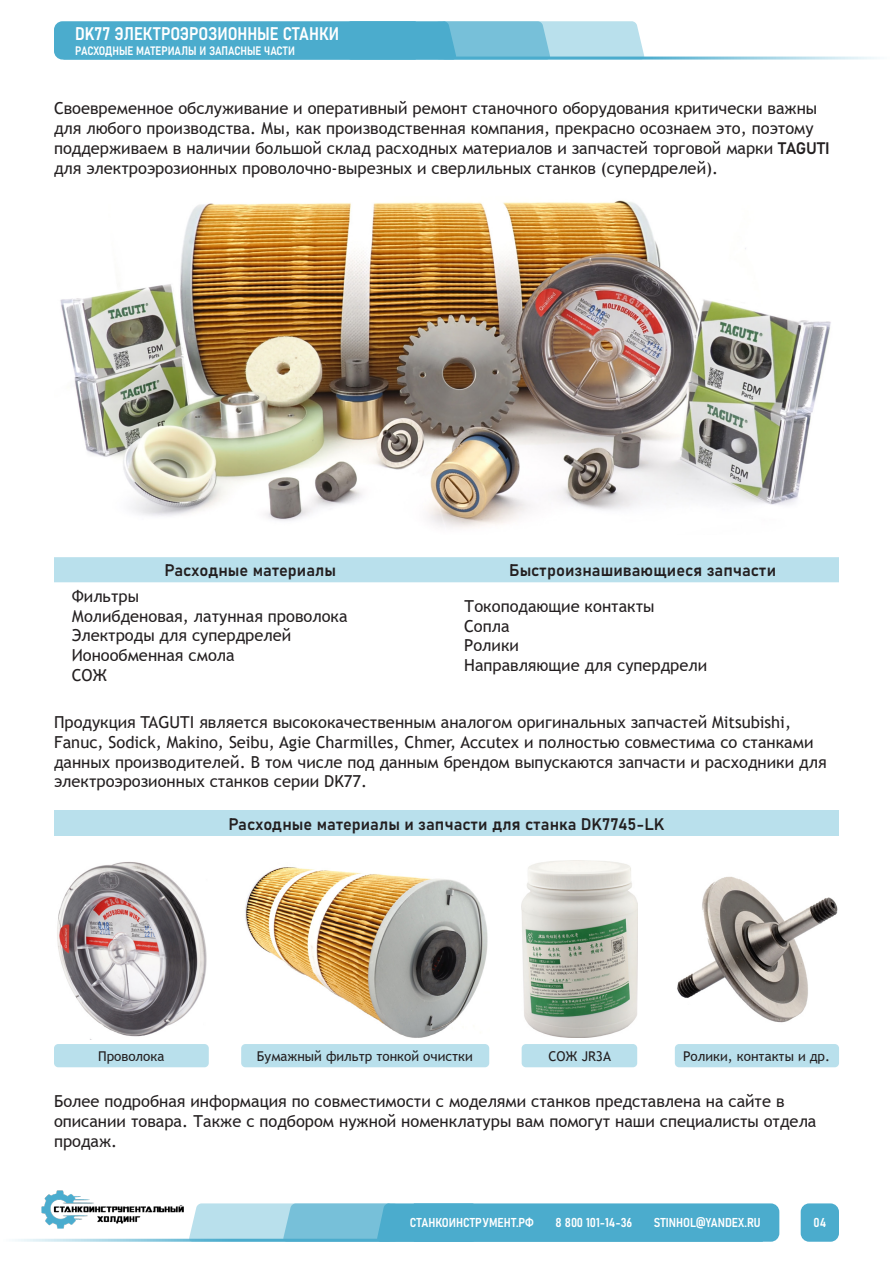
<style>
.page{position:relative;width:893px;height:1263px;background:#fff}
.page>*{position:absolute;margin:0;border:0;box-sizing:border-box;transform-origin:0 0}
.t1{font:18px "Bahnschrift";color:#fff}
.t2{font:16.5px/19.8px "Trebuchet MS";color:#231f20}
.t3{font:16.5px "Bahnschrift";color:#231f20}
.t4{font:13.5px "Trebuchet MS";color:#231f20}
.t5{font:12.75px "Bahnschrift";color:#fff}
.t6{font:12px "Bahnschrift";color:#fff}
.s1{font-family:"Bahnschrift"}
</style>
<div class="page">
<svg style="left:54px;top:21px;width:591px;height:39px;background:#65b8d4"></svg>
<hr style="left:63px;top:57px;width:830px;height:3px;background:#4baccd">
<div style="left:801px;top:1203px;width:38px;height:39px;background:#4baccd;border-radius:9px"></div>
<svg style="left:189px;top:1203px;width:590px;height:39px;background:#67b9d4"></svg>
<hr style="left:0;top:1239px;width:763px;height:3px;background:#4baccd">
<img style="left:41px;top:1190px;width:142px;height:38px">
<img style="left:60px;top:200px;width:771px;height:328px">
<div style="left:54px;top:557px;width:785px;height:25px;background:#b9e0ec"></div>
<div style="left:54px;top:810px;width:785px;height:25px;background:#b9e0ec"></div>
<div style="left:54px;top:1044px;width:155px;height:23px;background:#b9e0ec;border-radius:4px"></div>
<img style="left:57px;top:862px;width:150px;height:178px">
<div style="left:241px;top:1044px;width:248px;height:23px;background:#b9e0ec;border-radius:4px"></div>
<img style="left:245px;top:867px;width:243px;height:171px">
<div style="left:522px;top:1044px;width:115px;height:23px;background:#b9e0ec;border-radius:4px"></div>
<img style="left:522px;top:860px;width:115px;height:178px">
<div style="left:675px;top:1044px;width:164px;height:23px;background:#b9e0ec;border-radius:4px"></div>
<img style="left:677px;top:876px;width:161px;height:147px">
<p class="t1" style="left:75px;top:20px;width:265px">DK77 ЭЛЕКТРОЭРОЗИОННЫЕ СТАНКИ</p>
<p class="t6" style="left:75px;top:41px;width:221px">РАСХОДНЫЕ МАТЕРИАЛЫ И ЗАПАСНЫЕ ЧАСТИ</p>
<p class="t2" style="left:54px;top:98px;width:777px">Своевременное обслуживание и оперативный ремонт станочного оборудования критически важны для любого производства. Мы, как производственная компания, прекрасно осознаем это, поэтому поддерживаем в наличии большой склад расходных материалов и запчастей торговой марки <span class="s1">TAGUTI </span>для электроэрозионных проволочно-вырезных и сверлильных станков (супердрелей).</p>
<p class="t3" style="left:164px;top:558px;width:173px">Расходные материалы</p>
<p class="t3" style="left:509px;top:558px;width:268px">Быстроизнашивающиеся запчасти</p>
<p class="t2" style="left:72px;top:586px;width:69px">Фильтры</p>
<p class="t2" style="left:72px;top:606px;width:277px">Молибденовая, латунная проволока</p>
<p class="t2" style="left:72px;top:626px;width:221px">Электроды для супердрелей</p>
<p class="t2" style="left:72px;top:645px;width:164px">Ионообменная смола</p>
<p class="t2" style="left:72px;top:665px;width:37px">СОЖ</p>
<p class="t2" style="left:464px;top:596px;width:192px">Токоподающие контакты</p>
<p class="t2" style="left:464px;top:616px;width:47px">Сопла</p>
<p class="t2" style="left:464px;top:635px;width:56px">Ролики</p>
<p class="t2" style="left:464px;top:655px;width:244px">Направляющие для супердрели</p>
<p class="t2" style="left:54px;top:712px;width:774px">Продукция TAGUTI является высококачественным аналогом оригинальных запчастей Mitsubishi, Fanuc, Sodick, Makino, Seibu, Agie Charmilles, Chmer, Accutex и полностью совместима со станками данных производителей. В том числе под данным брендом выпускаются запчасти и расходники для электроэрозионных станков серии DK77.</p>
<p class="t3" style="left:228px;top:811px;width:438px">Расходные материалы и запчасти для станка DK7745-LK</p>
<p class="t4" style="left:98px;top:1047px;width:68px">Проволока</p>
<p class="t4" style="left:257px;top:1047px;width:217px">Бумажный фильтр тонкой очистки</p>
<p class="t4" style="left:548px;top:1047px;width:64px">СОЖ JR3A</p>
<p class="t4" style="left:683px;top:1047px;width:149px">Ролики, контакты и др.</p>
<p class="t2" style="left:54px;top:1091px;width:764px">Более подробная информация по совместимости с моделями станков представлена на сайте в описании товара. Также с подбором нужной номенклатуры вам помогут наши специалисты отдела продаж.</p>
<p class="t5" style="left:410px;top:1213px;width:125px">СТАНКОИНСТРУМЕНТ.РФ</p>
<p class="t5" style="left:556px;top:1213px;width:78px">8 800 101-14-36</p>
<p class="t5" style="left:654px;top:1213px;width:109px">STINHOL@YANDEX.RU</p>
<p class="t5" style="left:814px;top:1213px;width:14px">04</p>
</div>
